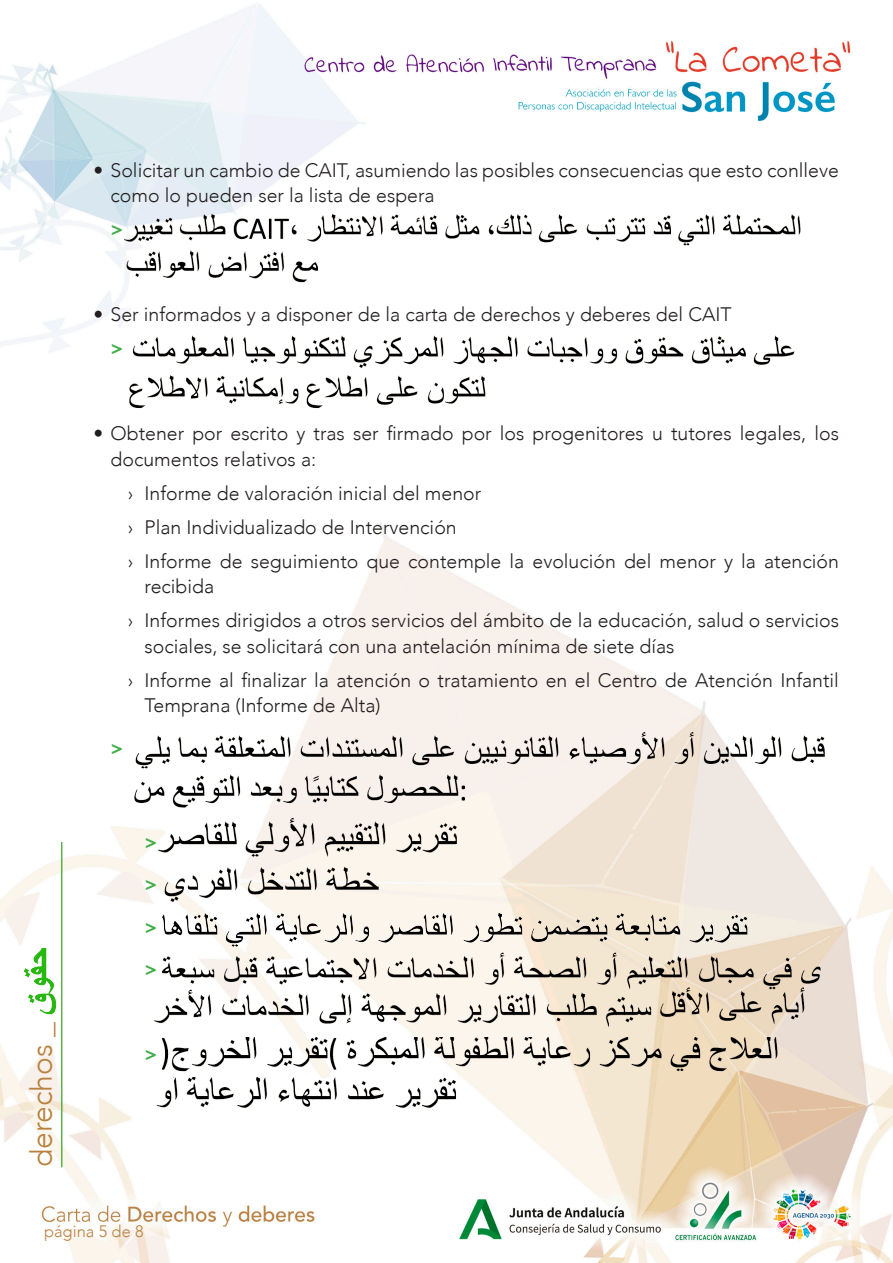
<style>
.page{position:relative;width:893px;height:1263px;background:#fff}
.page>*{position:absolute;margin:0;border:0;box-sizing:border-box;transform-origin:0 0}
.t1{font:300 30px "Avenir";color:#b9813e}
.t2{font:300 19.5px/25.5px "Avenir";color:#231f20}
.t3{font:800 19.5px "Avenir";color:#40ae49}
.t4{font:300 16.5px "Avenir";color:#b9813e}
</style>
<div class="page">
<img style="left:0;top:4px;width:893px;height:1259px">
<hr style="left:61px;top:842px;width:1px;height:325px;background:#5ab446">
<img style="left:22px;top:941px;width:38px;height:76px">
<img style="left:119px;top:210px;width:683px;height:49px">
<img style="left:122px;top:247px;width:207px;height:48px">
<img style="left:124px;top:325px;width:678px;height:48px">
<img style="left:122px;top:365px;width:366px;height:49px">
<img style="left:124px;top:725px;width:708px;height:49px">
<img style="left:128px;top:764px;width:346px;height:49px">
<img style="left:153px;top:810px;width:325px;height:49px">
<img style="left:153px;top:859px;width:243px;height:43px">
<img style="left:149px;top:902px;width:623px;height:49px">
<img style="left:153px;top:952px;width:670px;height:43px">
<img style="left:153px;top:990px;width:496px;height:42px">
<img style="left:649px;top:976px;width:166px;height:59px">
<img style="left:153px;top:1037px;width:630px;height:43px">
<img style="left:153px;top:1078px;width:325px;height:43px">
<p class="t2" style="left:111px;top:157px;width:730px;text-indent:-17px">• Solicitar un cambio de CAIT, asumiendo las posibles consecuencias que esto conlleve como lo pueden ser la lista de espera</p>
<p class="t3" style="left:111px;top:214px;width:14px">&gt;</p>
<p class="t2" style="left:94px;top:302px;width:640px">• Ser informados y a disponer de la carta de derechos y deberes del CAIT</p>
<p class="t3" style="left:111px;top:333px;width:14px">&gt;</p>
<p class="t2" style="left:111px;top:421px;width:730px;text-indent:-17px">• Obtener por escrito y tras ser firmado por los progenitores u tutores legales, los documentos relativos a:</p>
<p class="t2" style="left:128px;top:480px;width:355px">› Informe de valoración inicial del menor</p>
<p class="t2" style="left:128px;top:514px;width:331px">› Plan Individualizado de Intervención</p>
<p class="t2" style="left:145px;top:548px;width:696px;text-indent:-17px">› Informe de seguimiento que contemple la evolución del menor y la atención recibida</p>
<p class="t2" style="left:145px;top:608px;width:696px;text-indent:-17px">› Informes dirigidos a otros servicios del ámbito de la educación, salud o servicios sociales, se solicitará con una antelación mínima de siete días</p>
<p class="t2" style="left:145px;top:667px;width:696px;text-indent:-17px">› Informe al finalizar la atención o tratamiento en el Centro de Atención Infantil<br>Temprana (Informe de Alta)</p>
<p class="t3" style="left:111px;top:733px;width:14px">&gt;</p>
<p class="t1" style="left:24px;top:1167px;width:147px;rotate:-90deg">derechos _</p>
<p class="t3" style="left:145px;top:826px;width:14px">&gt;</p>
<p class="t3" style="left:145px;top:869px;width:14px">&gt;</p>
<p class="t3" style="left:145px;top:911px;width:14px">&gt;</p>
<p class="t3" style="left:145px;top:954px;width:14px">&gt;</p>
<p class="t3" style="left:145px;top:1039px;width:14px">&gt;</p>
<p class="t4" style="left:44px;top:1222px;width:101px">página 5 de 8</p>
</div>
